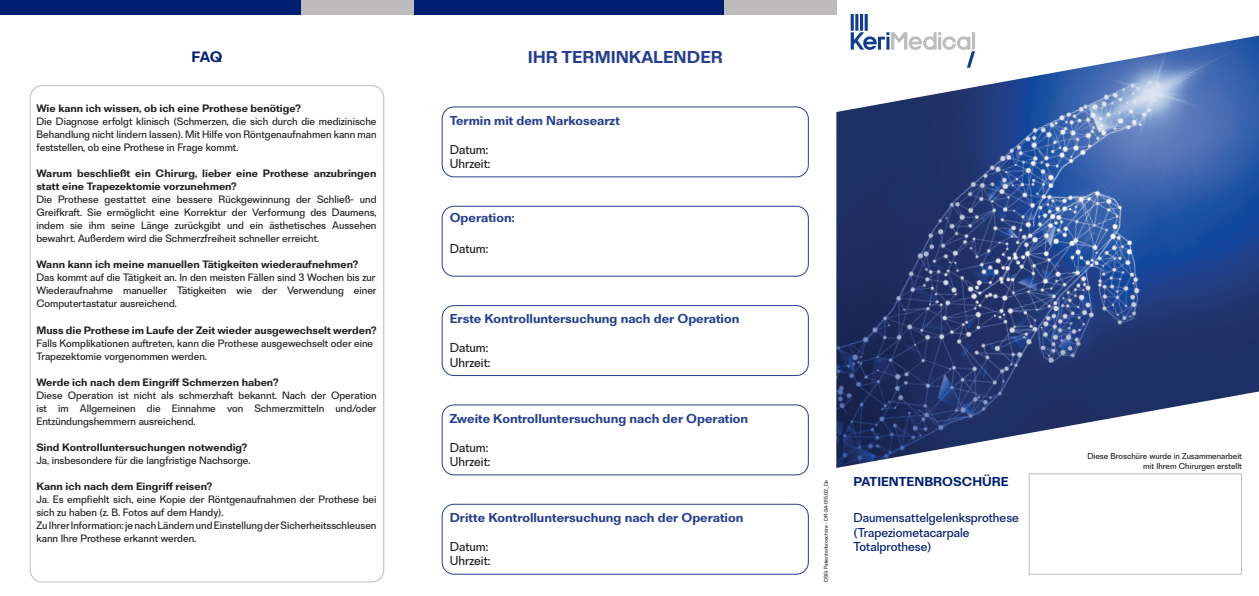
<style>
.page{position:relative;width:1259px;height:596px;background:#fff}
.page>*{position:absolute;margin:0;border:0;box-sizing:border-box;transform-origin:0 0}
.t1{font:700 16px "Brut Grotesque";color:#253f8e}
.t2{font:700 14px "Brut Grotesque";color:#001e71}
.t3{font:700 12px "Brut Grotesque";color:#253f8e}
.t4{font:12px/14.4px "Brut Grotesque";color:#231f20}
.t5{font:12px "Brut Grotesque";color:#001e71}
.t6{font:700 12px "Brut Grotesque";color:#001e71}
.t7{font:10px/13px "Brut Grotesque";color:#231f20;text-align:justify}
.t8{font:700 10px/13px "Brut Grotesque";color:#231f20}
.t9{font:8px "Brut Grotesque";color:#231f20}
.t10{font:5px "Brut Grotesque";color:#231f20}
</style>
<div class="page">
<div style="left:1028px;top:473px;width:214px;height:101px;border:1px solid #babcbd"></div>
<svg style="left:850px;top:14px;width:125px;height:21px"></svg>
<img style="left:836px;top:35px;width:423px;height:432px">
<div style="left:723px;top:0;width:113px;height:14px;background:#bdbbbb"></div>
<div style="left:414px;top:0;width:309px;height:14px;background:#001e71"></div>
<div style="left:441px;top:206px;width:368px;height:70px;border:1px solid #253f8e;border-radius:12px"></div>
<div style="left:441px;top:305px;width:368px;height:71px;border:1px solid #253f8e;border-radius:12px"></div>
<div style="left:441px;top:106px;width:368px;height:71px;border:1px solid #253f8e;border-radius:12px"></div>
<div style="left:441px;top:404px;width:368px;height:71px;border:1px solid #253f8e;border-radius:12px"></div>
<div style="left:441px;top:503px;width:368px;height:71px;border:1px solid #253f8e;border-radius:12px"></div>
<div style="left:300px;top:0;width:114px;height:14px;background:#bdbbbb"></div>
<div style="left:0;top:0;width:300px;height:14px;background:#001e71"></div>
<p class="t2" style="left:191px;top:48px;width:33px">FAQ</p>
<p class="t8" style="left:36px;top:102px;width:266px">Wie kann ich wissen, ob ich eine Prothese benötige?</p>
<p class="t7" style="left:36px;top:115px;width:342px">Die Diagnose erfolgt klinisch (Schmerzen, die sich durch die medizinische Behandlung nicht lindern lassen). Mit Hilfe von Röntgenaufnahmen kann man feststellen, ob eine Prothese in Frage kommt.</p>
<p class="t8" style="left:36px;top:167px;width:342px">Warum beschließt ein Chirurg, lieber eine Prothese anzubringen statt eine Trapezektomie vorzunehmen?</p>
<p class="t7" style="left:36px;top:193px;width:342px">Die Prothese gestattet eine bessere Rückgewinnung der Schließ- und Greifkraft. Sie ermöglicht eine Korrektur der Verformung des Daumens, indem sie ihm seine Länge zurückgibt und ein ästhetisches Aussehen bewahrt. Außerdem wird die Schmerzfreiheit schneller erreicht.</p>
<p class="t8" style="left:36px;top:258px;width:323px">Wann kann ich meine manuellen Tätigkeiten wiederaufnehmen?</p>
<p class="t7" style="left:36px;top:271px;width:340px">Das kommt auf die Tätigkeit an. In den meisten Fällen sind 3 Wochen bis zur</p>
<p class="t7" style="left:36px;top:284px;width:341px">Wiederaufnahme manueller Tätigkeiten wie der Verwendung einer<br>Computertastatur ausreichend.</p>
<p class="t8" style="left:36px;top:323px;width:341px">Muss die Prothese im Laufe der Zeit wieder ausgewechselt werden?</p>
<p class="t7" style="left:36px;top:336px;width:338px">Falls Komplikationen auftreten, kann die Prothese ausgewechselt oder eine</p>
<p class="t7" style="left:36px;top:349px;width:172px">Trapezektomie vorgenommen werden.</p>
<p class="t8" style="left:36px;top:375px;width:243px">Werde ich nach dem Eingriff Schmerzen haben?</p>
<p class="t7" style="left:36px;top:388px;width:342px">Diese Operation ist nicht als schmerzhaft bekannt. Nach der Operation ist im Allgemeinen die Einnahme von Schmerzmitteln und/oder Entzündungshemmern ausreichend.</p>
<p class="t8" style="left:36px;top:440px;width:212px">Sind Kontrolluntersuchungen notwendig?</p>
<p class="t7" style="left:36px;top:453px;width:215px">Ja, insbesondere für die langfristige Nachsorge.</p>
<p class="t8" style="left:36px;top:479px;width:177px">Kann ich nach dem Eingriff reisen?</p>
<p class="t7" style="left:36px;top:492px;width:341px">Ja. Es empfiehlt sich, eine Kopie der Röntgenaufnahmen der Prothese bei sich zu haben (z. B. Fotos auf dem Handy).</p>
<p class="t7" style="left:36px;top:518px;width:341px">Zu Ihrer Information: je nach Ländern und Einstellung der Sicherheitsschleusen kann Ihre Prothese erkannt werden.</p>
<p class="t1" style="left:528px;top:46px;width:197px">IHR TERMINKALENDER</p>
<p class="t3" style="left:450px;top:112px;width:172px">Termin mit dem Narkosearzt</p>
<p class="t4" style="left:450px;top:142px;width:42px">Datum:<br>Uhrzeit:</p>
<p class="t3" style="left:450px;top:210px;width:66px">Operation:</p>
<p class="t4" style="left:450px;top:241px;width:40px">Datum:</p>
<p class="t3" style="left:450px;top:311px;width:291px">Erste Kontrolluntersuchung nach der Operation</p>
<p class="t4" style="left:450px;top:340px;width:42px">Datum:<br>Uhrzeit:</p>
<p class="t3" style="left:450px;top:410px;width:300px">Zweite Kontrolluntersuchung nach der Operation</p>
<p class="t4" style="left:450px;top:439px;width:42px">Datum:<br>Uhrzeit:</p>
<p class="t3" style="left:450px;top:509px;width:295px">Dritte Kontrolluntersuchung nach der Operation</p>
<p class="t4" style="left:450px;top:539px;width:40px">Datum:</p>
<p class="t4" style="left:450px;top:553px;width:42px">Uhrzeit:</p>
<p class="t10" style="left:823px;top:581px;width:103px;rotate:-90deg">DSG Patientenbroschüre - DR-3A-015.02_De</p>
<p class="t6" style="left:853px;top:473px;width:157px">PATIENTENBROSCHÜRE</p>
<p class="t5" style="left:853px;top:510px;width:167px">Daumensattelgelenksprothese</p>
<p class="t5" style="left:853px;top:524px;width:118px">(Trapeziometacarpale</p>
<p class="t5" style="left:853px;top:538px;width:79px">Totalprothese)</p>
<p class="t9" style="left:1087px;top:451px;width:156px">Diese Broschüre wurde in Zusammenarbeit</p>
<p class="t9" style="left:1143px;top:460px;width:100px">mit Ihrem Chirurgen erstellt</p>
</div>
